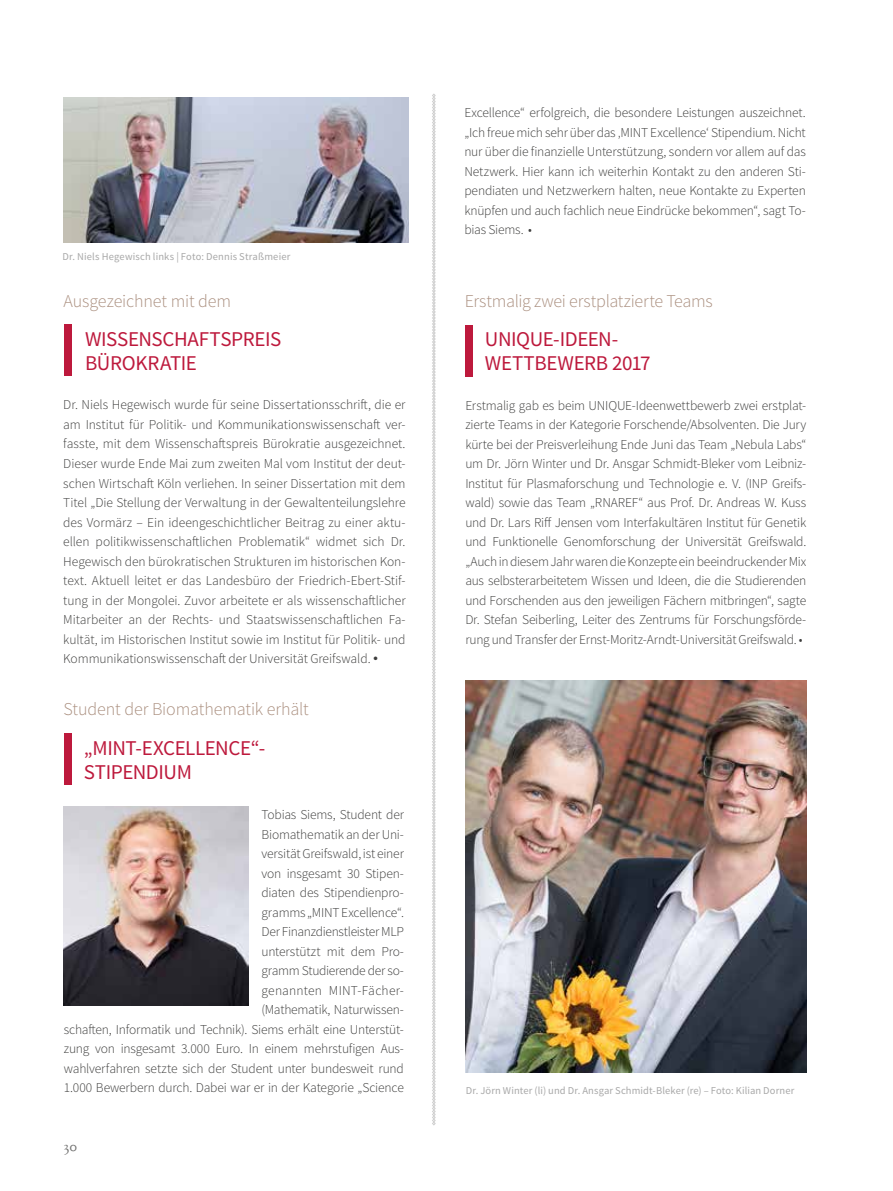
<style>
.page{position:relative;width:893px;height:1191px;background:#fff}
.page>*{position:absolute;margin:0;border:0;box-sizing:border-box;transform-origin:0 0}
.t1{font:21px/24px "Source Sans Pro";letter-spacing:-.02em;color:#bd193c}
.t2{font:300 18px "Source Sans Pro";letter-spacing:-.01em;color:#ab9080}
.t3{font:300 13.5px/19.5px "Source Sans Pro";letter-spacing:-.015em;color:#3d3d3c;text-align:justify}
.t4{font:13.5px "Day Roman";color:#70706f}
.t5{font:10.5px "Source Sans Pro";letter-spacing:.015em;color:#a8a8a8}
.s1{font-family:"Garamond";font-weight:400;font-size:14.25px}
</style>
<div class="page">
<img style="left:465px;top:680px;width:342px;height:392px">
<svg style="left:432px;top:94px;width:4px;height:1031px"></svg>
<div style="left:64px;top:324px;width:8px;height:51px;background:#bd193c"></div>
<div style="left:64px;top:733px;width:7px;height:52px;background:#bd193c"></div>
<div style="left:465px;top:325px;width:7px;height:51px;background:#bd193c"></div>
<img style="left:64px;top:97px;width:344px;height:145px">
<img style="left:64px;top:806px;width:185px;height:200px">
<p class="t5" style="left:63px;top:250px;width:229px">Dr. Niels Hegewisch links | Foto: Dennis Straßmeier</p>
<h2 class="t2" style="left:64px;top:290px;width:169px">Ausgezeichnet mit dem</h2>
<h1 class="t1" style="left:85px;top:327px;width:198px">WISSENSCHAFTSPREIS<br>BÜROKRATIE</h1>
<p class="t3" style="left:63px;top:395px;width:344px">Dr. Niels Hegewisch wurde für seine Dissertationsschrift, die er am Institut für Politik- und Kommunikationswissenschaft ver&shy;fasste, mit dem Wissenschaftspreis Bürokratie ausgezeichnet.<br>Dieser wurde Ende Mai zum zweiten Mal vom Institut der deut&shy;schen Wirtschaft Köln verliehen. In seiner Dissertation mit dem Titel „Die Stellung der Verwaltung in der Gewaltenteilungslehre des Vormärz – Ein ideengeschichtlicher Beitrag zu einer aktu&shy;ellen politikwissenschaftlichen Problematik“ widmet sich Dr.<br>Hegewisch den bürokratischen Strukturen im historischen Kon&shy;text. Aktuell leitet er das Landesbüro der Friedrich-Ebert-Stif&shy;tung in der Mongolei. Zuvor arbeitete er als wissenschaftlicher Mitarbeiter an der Rechts- und Staatswissenschaftlichen Fa&shy;kultät, im Historischen Institut sowie im Institut für Politik- und Kommunikationswissenschaft der Universität Greifswald. <span class="s1">•</span></p>
<h2 class="t2" style="left:64px;top:698px;width:247px">Student der Biomathematik erhält</h2>
<h1 class="t1" style="left:84px;top:736px;width:183px">„MINT-EXCELLENCE“-<br>STIPENDIUM</h1>
<p class="t3" style="left:64px;top:805px;width:342px;text-align:right">Tobias Siems, Student der<br>Biomathematik an der Uni-<br>versität Greifswald, ist einer<br>von insgesamt 30 Stipen-<br>diaten des Stipendienpro-<br>gramms „MINT Excellence“.<br>Der Finanzdienstleister MLP<br>unterstützt mit dem Pro-<br>gramm Studierende der so-<br>genannten MINT-Fächer-<br>(Mathematik, Naturwissen-<br>schaften, Informatik und Technik). Siems erhält eine Unterstüt&shy;zung von insgesamt 3.000 Euro. In einem mehrstufigen Aus&shy;wahlverfahren setzte sich der Student unter bundesweit rund 1.000 Bewerbern durch. Dabei war er in der Kategorie „Science</p>
<p class="t4" style="left:64px;top:1137px;width:15px">30</p>
<p class="t3" style="left:464px;top:103px;width:343px">Excellence“ erfolgreich, die besondere Leistungen auszeichnet. „Ich freue mich sehr über das ‚MINT Excellence‘ Stipendium. Nicht nur über die finanzielle Unterstützung, sondern vor allem auf das Netzwerk. Hier kann ich weiterhin Kontakt zu den anderen Sti&shy;pendiaten und Netzwerkern halten, neue Kontakte zu Experten knüpfen und auch fachlich neue Eindrücke bekommen“, sagt To&shy;bias Siems. •</p>
<h2 class="t2" style="left:465px;top:290px;width:249px">Erstmalig zwei erstplatzierte Teams</h2>
<h1 class="t1" style="left:485px;top:327px;width:167px">UNIQUE-IDEEN-<br>WETTBEWERB 2017</h1>
<p class="t3" style="left:465px;top:395px;width:342px">Erstmalig gab es beim UNIQUE-Ideenwettbewerb zwei erstplat&shy;zierte Teams in der Kategorie Forschende/Absolventen. Die Jury kürte bei der Preisverleihung Ende Juni das Team „Nebula Labs“ um Dr. Jörn Winter und Dr. Ansgar Schmidt-Bleker vom Leibniz-Institut für Plasmaforschung und Technologie e. V. (INP Greifs&shy;wald) sowie das Team „RNAREF“ aus Prof. Dr. Andreas W. Kuss und Dr. Lars Riff Jensen vom Interfakultären Institut für Genetik und Funktionelle Genomforschung der Universität Greifswald. „Auch in diesem Jahr waren die Konzepte ein beeindruckender Mix aus selbsterarbeitetem Wissen und Ideen, die die Studierenden und Forschenden aus den jeweiligen Fächern mitbringen“, sagte Dr. Stefan Seiberling, Leiter des Zentrums für Forschungsförde&shy;rung und Transfer der Ernst-Moritz-Arndt-Universität Greifswald. •</p>
<p class="t5" style="left:466px;top:1083px;width:330px">Dr. Jörn Winter (li) und Dr. Ansgar Schmidt-Bleker (re) – Foto: Kilian Dorner</p>
</div>
